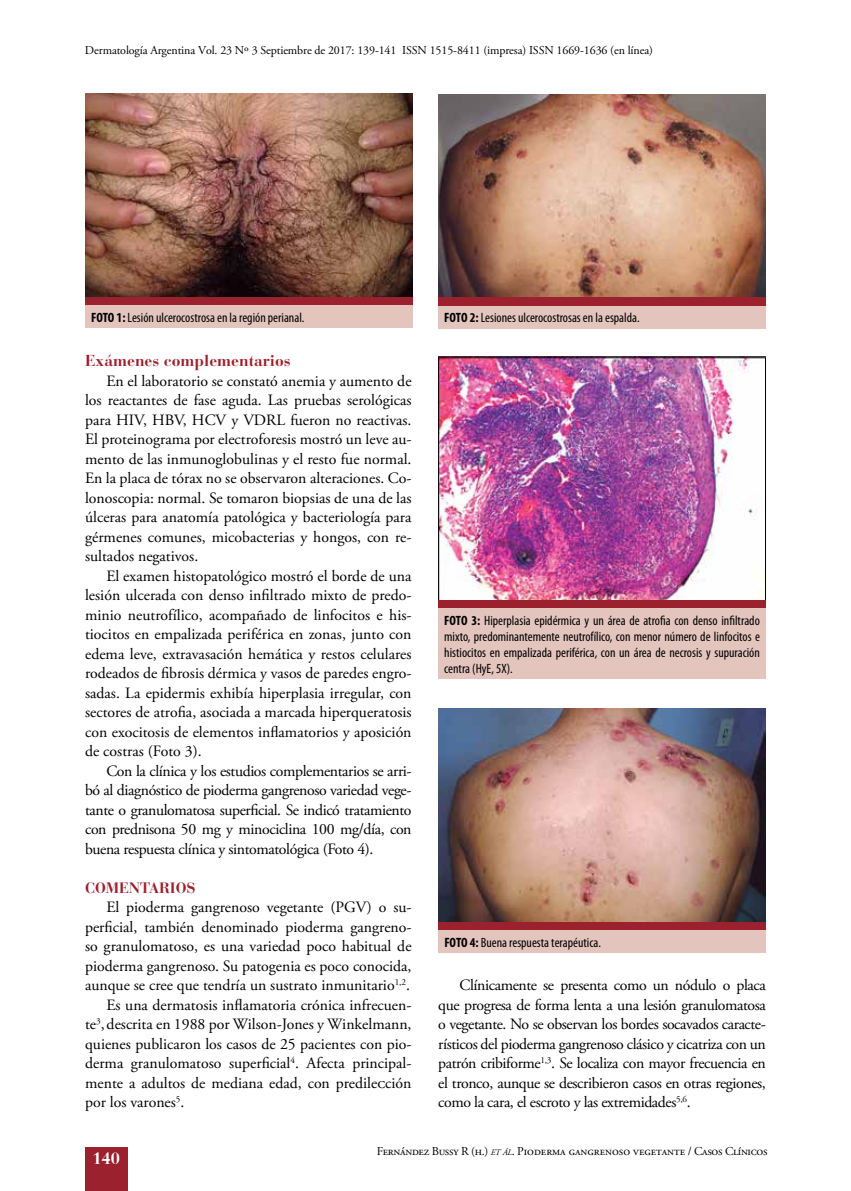
<style>
.page{position:relative;width:851px;height:1191px;background:#fff}
.page>*{position:absolute;margin:0;border:0;box-sizing:border-box;transform-origin:0 0}
.t1{font:700 16.5px "Bauer Bodoni Std";color:#fff}
.t2{font:15.75px/19.5px "Adobe Garamond Pro";color:#000;text-align:justify}
.t3{font:700 15.75px "Bauer Bodoni Std";color:#9c212e}
.t4{font:700 15px "Bauer Bodoni Std";color:#9c212e}
.t5{font:condensed 13.5px/16.2px "Myriad Pro";color:#000;text-align:justify}
.t6{font:12px "Adobe Garamond Pro";letter-spacing:-.01em;color:#000}
.s1{font-weight:700}
.s2{font-style:italic;font-size:8.4px}
</style>
<div class="page">
<div style="left:85px;top:1146px;width:43px;height:45px;background:#9c212e"></div>
<img style="left:85px;top:93px;width:327px;height:204px">
<div style="left:85px;top:297px;width:327px;height:9px;background:#9c212e"></div>
<div style="left:85px;top:306px;width:327px;height:22px;background:#e3c5be"></div>
<img style="left:438px;top:94px;width:327px;height:203px">
<div style="left:438px;top:297px;width:327px;height:9px;background:#9c212e"></div>
<div style="left:438px;top:306px;width:327px;height:22px;background:#e3c5be"></div>
<img style="left:440px;top:359px;width:323px;height:241px">
<img style="left:438px;top:708px;width:327px;height:214px">
<div style="left:438px;top:922px;width:327px;height:8px;background:#9c212e"></div>
<div style="left:438px;top:930px;width:327px;height:22px;background:#e3c5be"></div>
<div style="left:438px;top:600px;width:327px;height:8px;background:#9c212e"></div>
<div style="left:438px;top:608px;width:327px;height:71px;background:#e3c5be"></div>
<p class="t6" style="left:85px;top:43px;width:569px">Dermatología Argentina Vol. 23 Nº 3 Septiembre de 2017: 139-141 ISSN 1515-8411 (impresa) ISSN 1669-1636 (en línea)</p>
<p class="t5" style="left:91px;top:309px;width:215px"><span class="s1">FOTO 1:</span> Lesión ulcerocostrosa en la región perianal.</p>
<p class="t5" style="left:444px;top:309px;width:197px"><span class="s1">FOTO 2:</span> Lesiones ulcerocostrosas en la espalda.</p>
<p class="t3" style="left:85px;top:351px;width:207px">Exámenes complementarios</p>
<p class="t2" style="left:85px;top:371px;width:328px;text-indent:21px">En el laboratorio se constató anemia y aumento de los reactantes de fase aguda. Las pruebas serológicas para HIV, HBV, HCV y VDRL fueron no reactivas.<br>El proteinograma por electroforesis mostró un leve au&shy;mento de las inmunoglobulinas y el resto fue normal.<br>En la placa de tórax no se observaron alteraciones. Co&shy;lonoscopia: normal. Se tomaron biopsias de una de las úlceras para anatomía patológica y bacteriología para gérmenes comunes, micobacterias y hongos, con re&shy;sultados negativos.</p>
<p class="t2" style="left:85px;top:566px;width:328px;text-indent:21px">El examen histopatológico mostró el borde de una lesión ulcerada con denso infiltrado mixto de predo&shy;minio neutrofílico, acompañado de linfocitos e his&shy;tiocitos en empalizada periférica en zonas, junto con edema leve, extravasación hemática y restos celulares rodeados de fibrosis dérmica y vasos de paredes engro&shy;sadas. La epidermis exhibía hiperplasia irregular, con sectores de atrofia, asociada a marcada hiperqueratosis con exocitosis de elementos inflamatorios y aposición de costras (Foto 3).</p>
<p class="t2" style="left:85px;top:761px;width:328px;text-indent:21px">Con la clínica y los estudios complementarios se arri&shy;bó al diagnóstico de pioderma gangrenoso variedad vege&shy;tante o granulomatosa superficial. Se indicó tratamiento con prednisona 50 mg y minociclina 100 mg/día, con buena respuesta clínica y sintomatológica (Foto 4).</p>
<p class="t4" style="left:85px;top:878px;width:112px">COMENTARIOS</p>
<p class="t2" style="left:106px;top:898px;width:306px">El pioderma gangrenoso vegetante (PGV) o su-</p>
<p class="t2" style="left:85px;top:917px;width:328px">perficial, también denominado pioderma gangreno-</p>
<p class="t2" style="left:85px;top:937px;width:328px">so granulomatoso, es una variedad poco habitual de</p>
<p class="t2" style="left:85px;top:956px;width:328px">pioderma gangrenoso. Su patogenia es poco conocida,</p>
<p class="t2" style="left:85px;top:976px;width:326px">aunque se cree que tendría un sustrato inmunitario<sup>1,2</sup>.</p>
<p class="t2" style="left:106px;top:995px;width:306px">Es una dermatosis inflamatoria crónica infrecuen-</p>
<p class="t2" style="left:85px;top:1015px;width:328px">te<sup>3</sup>,descrita en 1988 por Wilson-Jones y Winkelmann,</p>
<p class="t2" style="left:85px;top:1034px;width:328px">quienes publicaron los casos de 25 pacientes con pio-</p>
<p class="t2" style="left:85px;top:1054px;width:328px">derma granulomatoso superficial<sup>4</sup>. Afecta principal-</p>
<p class="t2" style="left:85px;top:1073px;width:328px">mente a adultos de mediana edad, con predilección</p>
<p class="t2" style="left:85px;top:1093px;width:101px">por los varones<sup>5</sup>.</p>
<p class="t5" style="left:444px;top:612px;width:317px"><span class="s1">FOTO 3:</span> Hiperplasia epidérmica y un área de atrofia con denso infiltrado mixto, predominantemente neutrofílico, con menor número de linfocitos e histiocitos en empalizada periférica, con un área de necrosis y supuración centra (HyE, 5X).</p>
<p class="t5" style="left:444px;top:934px;width:158px"><span class="s1">FOTO 4:</span> Buena respuesta terapéutica.</p>
<p class="t2" style="left:438px;top:976px;width:329px;text-indent:21px">Clínicamente se presenta como un nódulo o placa que progresa de forma lenta a una lesión granulomatosa o vegetante. No se observan los bordes socavados caracte&shy;rísticos del pioderma gangrenoso clásico y cicatriza con un patrón cribiforme<sup>1,3</sup>. Se localiza con mayor frecuencia en el tronco, aunque se describieron casos en otras regiones, como la cara, el escroto y las extremidades<sup>5,6</sup>.</p>
<p class="t1" style="left:92px;top:1148px;width:29px">140</p>
<p class="t6" style="left:376px;top:1144px;width:392px">Fernández Bussy R (h.) <span class="s2">et ál</span>. Pioderma gangrenoso vegetante / Casos Clínicos</p>
</div>
